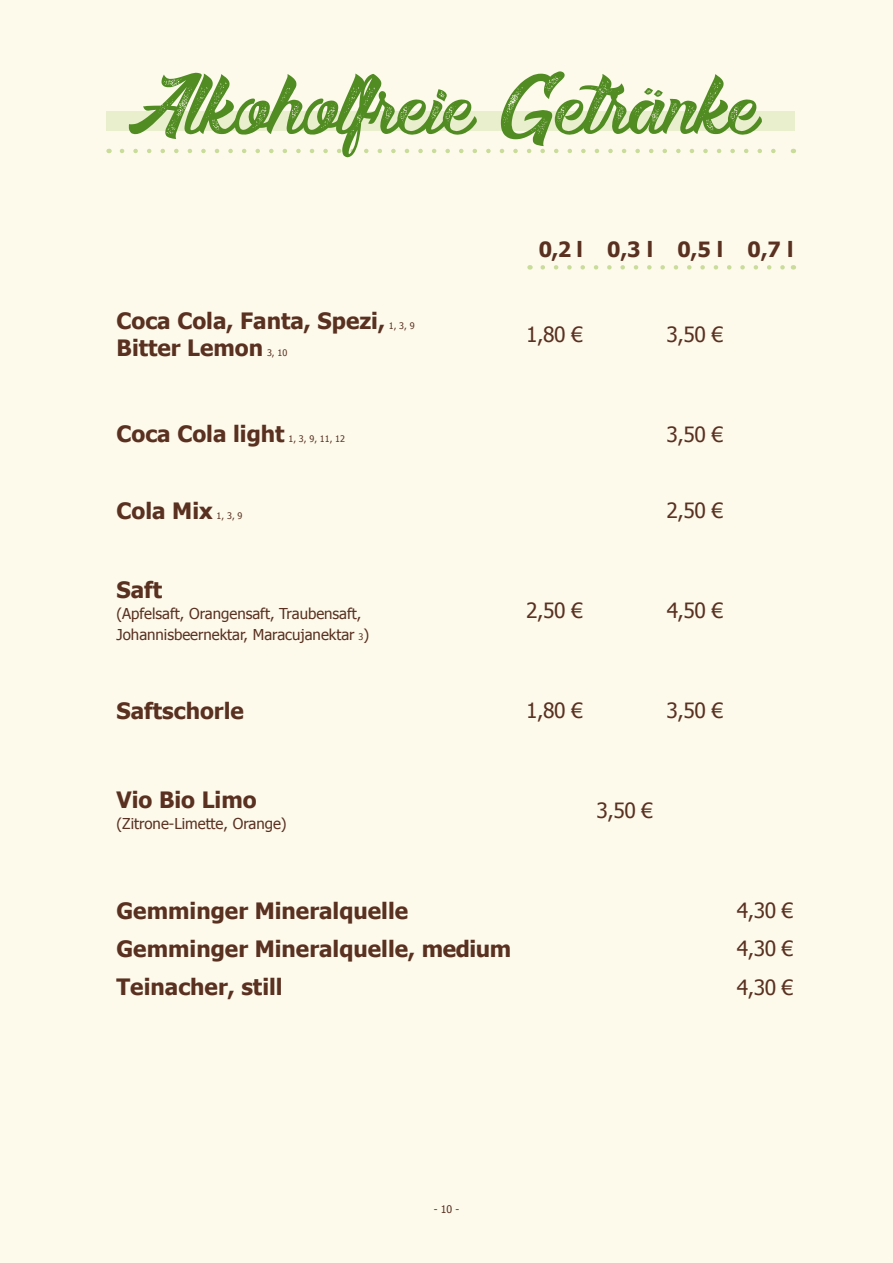
<style>
.page{position:relative;width:893px;height:1263px;background:#fdfaec}
.page>*{position:absolute;margin:0;border:0;box-sizing:border-box;transform-origin:0 0}
.t1{font:112.5px "Boulevard Saint Denis";color:#518c23}
.t2{font:700 22.5px "Tahoma";color:#5a3121}
.t3{font:21px "Tahoma";letter-spacing:-.02em;color:#5a3121}
.t4{font:700 21px "Tahoma";color:#5a3121}
.t5{font:15px/21px "Tahoma";color:#5a3121}
.t6{font:10.5px "Tahoma";color:#5a3121}
.t7{font:9px "Tahoma";color:#5a3121}
.s1{font-size:9px}
</style>
<div class="page">
<div style="left:106px;top:111px;width:689px;height:19px;background:#e9eecd"></div>
<svg style="left:122px;top:149px;width:654px;height:4px"></svg>
<svg style="left:543px;top:265px;width:242px;height:5px"></svg>
<h1 class="t1" style="left:129px;top:55px;width:635px">Alkoholfreie Getränke</h1>
<p class="t2" style="left:117px;top:305px;width:270px">Coca Cola, Fanta, Spezi,</p>
<p class="t7" style="left:389px;top:320px;width:27px">1, 3, 9</p>
<p class="t2" style="left:117px;top:332px;width:148px">Bitter Lemon</p>
<p class="t7" style="left:267px;top:347px;width:22px">3, 10</p>
<p class="t4" style="left:539px;top:234px;width:256px">0,2 l 0,3 l 0,5 l 0,7 l</p>
<p class="t3" style="left:526px;top:320px;width:58px">1,80 €</p>
<p class="t3" style="left:667px;top:320px;width:58px">3,50 €</p>
<p class="t2" style="left:117px;top:418px;width:170px">Coca Cola light</p>
<p class="t7" style="left:288px;top:433px;width:58px">1, 3, 9, 11, 12</p>
<p class="t3" style="left:667px;top:420px;width:58px">3,50 €</p>
<p class="t2" style="left:117px;top:495px;width:98px">Cola Mix</p>
<p class="t7" style="left:217px;top:510px;width:27px">1, 3, 9</p>
<p class="t3" style="left:667px;top:497px;width:58px">2,50 €</p>
<p class="t2" style="left:117px;top:574px;width:47px">Saft</p>
<p class="t5" style="left:117px;top:602px;width:254px">(Apfelsaft, Orangensaft, Traubensaft,<br>Johannisbeernektar, Maracujanektar <span class="s1">3</span>)</p>
<p class="t3" style="left:526px;top:596px;width:58px">2,50 €</p>
<p class="t3" style="left:667px;top:596px;width:58px">4,50 €</p>
<p class="t2" style="left:117px;top:695px;width:129px">Saftschorle</p>
<p class="t3" style="left:526px;top:696px;width:58px">1,80 €</p>
<p class="t3" style="left:667px;top:696px;width:58px">3,50 €</p>
<p class="t2" style="left:117px;top:784px;width:142px">Vio Bio Limo</p>
<p class="t5" style="left:117px;top:812px;width:172px">(Zitrone-Limette, Orange)</p>
<p class="t3" style="left:596px;top:796px;width:58px">3,50 €</p>
<p class="t2" style="left:117px;top:895px;width:293px">Gemminger Mineralquelle</p>
<p class="t3" style="left:737px;top:896px;width:58px">4,30 €</p>
<p class="t2" style="left:117px;top:933px;width:396px">Gemminger Mineralquelle, medium</p>
<p class="t3" style="left:737px;top:935px;width:58px">4,30 €</p>
<p class="t2" style="left:117px;top:971px;width:168px">Teinacher, still</p>
<p class="t3" style="left:737px;top:973px;width:58px">4,30 €</p>
<p class="t6" style="left:434px;top:1202px;width:27px">- 10 -</p>
</div>
